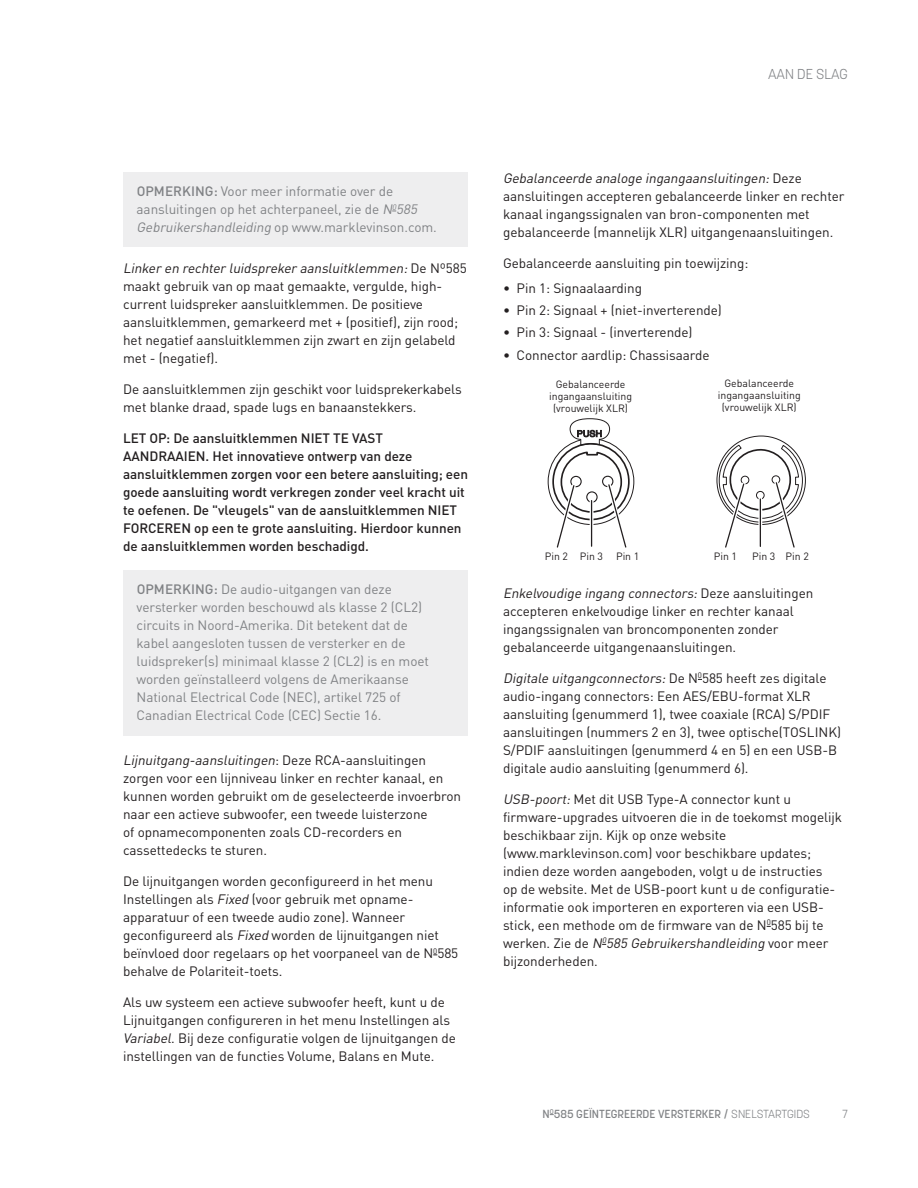
<style>
.page{position:relative;width:918px;height:1188px;background:#fff}
.page>*{position:absolute;margin:0;border:0;box-sizing:border-box;transform-origin:0 0}
.t1{font:300 14.25px "Korolev";color:#808285}
.body{font:13.5px/18px "DINOT";letter-spacing:-.005em;color:#231f20}
.t2{font:13.5px/18px "DINOT";letter-spacing:-.005em;color:#808285}
.body-2{font:500 13.5px/18px "DINOT";letter-spacing:-.005em;color:#231f20}
.bullets{font:13.5px "DINOT";letter-spacing:-.005em;color:#231f20}
.t3{font:500 11.7px "Korolev";color:#808285}
.t4{font:300 11.7px "Korolev";color:#808285}
.t5{font:10.5px/12px "DINOT";color:#231f20;text-align:center}
.s1{font-weight:500}
.s2{font-style:italic}
.s3{font-weight:300}
</style>
<div class="page">
<div style="left:123px;top:173px;width:345px;height:74px;background:#eeeeef"></div>
<div style="left:123px;top:570px;width:345px;height:166px;background:#eeeeef"></div>
<svg style="left:548px;top:418px;width:255px;height:130px"></svg>
<p class="t1" style="left:768px;top:65px;width:81px">AAN DE SLAG</p>
<p class="t2" style="left:137px;top:182px;width:302px"><span class="s1">Opmerking:</span> Voor meer informatie over de aansluitingen op het achterpaneel, zie de <span class="s2">N</span><sup>0</sup><span class="s2">585<br>Gebruikershandleiding</span> op www.marklevinson.com.</p>
<p class="body" style="left:123px;top:259px;width:345px"><span class="s2">Linker en rechter luidspreker aansluitklemmen:</span>D e N º 5 8 5 maakt gebruik van op maat gemaakte, vergulde, high&shy;current luidspreker aansluitklemmen. De positieve aansluitklemmen, gemarkeerd met + (positief), zijn rood; het negatief aansluitklemmen zijn zwart en zijn gelabeld met - (negatief).</p>
<p class="body" style="left:123px;top:380px;width:340px">De aansluitklemmen zijn geschikt voor luidsprekerkabels met blanke draad, spade lugs en banaanstekkers.</p>
<p class="body-2" style="left:123px;top:429px;width:9px">LET</p>
<p class="body-2" style="left:150px;top:429px;width:160px">OP: De aansluitklemmen NIET</p>
<p class="body-2" style="left:333px;top:429px;width:28px">TE VAST</p>
<p class="body-2" style="left:123px;top:447px;width:10px">AAN</p>
<p class="body-2" style="left:150px;top:447px;width:18px">DRAAIEN</p>
<p class="body-2" style="left:123px;top:447px;width:346px;text-indent:83px">. H et innovatieve ontwerp van deze aansluitklemmen zorgen voor een betere aansluiting; een goede aansluiting wordt verkregen zonder veel kracht uit te oefenen. De "vleugels" van de aansluitklemmen NIET<br>FORCEREN</p>
<p class="body-2" style="left:123px;top:519px;width:340px;text-indent:71px">op een te grote aansluiting. H ierdoor kunnen de aansluitklemmen worden beschadigd.</p>
<p class="t2" style="left:137px;top:580px;width:294px"><span class="s1">Opmerking:</span> De audio-uitgangen van deze versterker worden beschouwd als klasse 2 (CL2) circuits in Noord-Amerika. Dit betekent dat de kabel aangesloten tussen de versterker en de luidspreker(s) minimaal klasse 2 (CL2) is en moet worden geïnstalleerd volgens de Amerikaanse National Electrical Code (NEC), artikel 725 of Canadian Electrical Code (CEC) Sectie 16.</p>
<p class="body" style="left:123px;top:751px;width:340px"><span class="s2">Lijnuitgang-aansluitingen</span>: D eze R CA- a a n s lu i t i n g e n zorgen voor een lijnniveau linker en rechter kanaal, en kunnen worden gebruikt om de geselecteerde invoerbron naar een actieve subwoofer, een tweede luisterzone<br>of opnamecomponenten zoals CD-recorders en cassettedecks te sturen.</p>
<p class="body" style="left:123px;top:872px;width:337px">De lijnuitgangen worden geconfigureerd in het menu Instellingen als <span class="s2">Fixed</span> (voor gebruik met opname&shy;apparatuur of een tweede audio zone). Wanneer geconfigureerd als <span class="s2">Fixed</span> worden de lijnuitgangen niet beïnvloed door regelaars op het voorpaneel van de N<sup>0</sup>585 behalve de Polariteit-toets.</p>
<p class="body" style="left:123px;top:993px;width:334px">Als uw systeem een actieve subwoofer heeft, kunt u de Lijnuitgangen configureren in het menu Instellingen als <span class="s2">Variabel</span>. Bij deze configuratie volgen de lijnuitgangen de instellingen van de functies Volume, Balans en Mute.</p>
<p class="body" style="left:503px;top:169px;width:343px"><span class="s2">Gebalanceerde analoge ingangaansluitingen:</span>D e z e aansluitingen accepteren gebalanceerde linker en rechter kanaal ingangssignalen van bron-componenten met gebalanceerde (mannelijk XLR) uitgangenaansluitingen.</p>
<p class="body" style="left:503px;top:254px;width:247px">Gebalanceerde aansluiting pin toewijzing:</p>
<p class="bullets" style="left:503px;top:279px;width:141px">• Pin 1: Signaalaarding</p>
<p class="bullets" style="left:503px;top:302px;width:220px">• Pin 2: Signaal + (niet-inverterende)</p>
<p class="bullets" style="left:503px;top:324px;width:191px">• Pin 3: Signaal - (inverterende)</p>
<p class="bullets" style="left:503px;top:346px;width:208px">• Connector aardlip: Chassisaarde</p>
<p class="t5" style="left:549px;top:378px;width:84px">Gebalanceerde ingangaansluiting (vrouwelijk XLR)</p>
<p class="t5" style="left:718px;top:377px;width:84px">Gebalanceerde ingangaansluiting (vrouwelijk XLR)</p>
<p class="t5" style="left:545px;top:550px;width:96px">Pin 2 Pin 3 Pin 1</p>
<p class="t5" style="left:714px;top:550px;width:25px">Pin 1</p>
<p class="t5" style="left:752px;top:550px;width:58px">Pin 3 Pin 2</p>
<p class="body" style="left:503px;top:584px;width:312px"><span class="s2">Enkelvoudige ingang connectors:</span>D e z e a a n s l u i t i n g e n accepteren enkelvoudige linker en rechter kanaal ingangssignalen van broncomponenten zonder gebalanceerde uitgangenaansluitingen.</p>
<p class="body" style="left:503px;top:669px;width:329px"><span class="s2">Digitale uitgangconnectors:</span>D e N <sup>0</sup> 58 5 h e eft z es d i g i ta le audio-ingang connectors: Een AES/EBU-format XLR aansluiting (genummerd 1), twee coaxiale (RCA) S/PDIF aansluitingen (nummers 2 en 3), twee optische(Toslink</p>
<p class="body" style="left:837px;top:723px;width:6px">)</p>
<p class="body" style="left:503px;top:741px;width:336px">S/PDIF aansluitingen (genummerd 4 en 5) en een USB-B digitale audio aansluiting (genummerd 6).</p>
<p class="body" style="left:503px;top:790px;width:340px"><span class="s2">USB-poort:</span>Met dit USB Type-A connector kunt u firmware-upgrades uitvoeren die in de toekomst mogelijk beschikbaar zijn. Kijk op onze website (www.marklevinson.com) voor beschikbare updates; indien deze worden aangeboden, volgt u de instructies<br>op de website. Met de USB-poort kunt u de configuratie&shy;informatie ook importeren en exporteren via een USB&shy;stick, een methode om de firmware van de N<sup>0</sup>585 bij te we r ke n . Z i e d e <span class="s2">N</span><sup>0</sup><span class="s2">585 Gebruikershandleiding</span> vo o r m e e r bijzonderheden.</p>
<p class="t3" style="left:543px;top:1106px;width:269px">N<sup>0</sup>585 GEÏNTEGREERDE VERSTERKER / <span class="s3">SNELSTARTGIDS</span></p>
<p class="t4" style="left:842px;top:1106px;width:7px">7</p>
</div>
